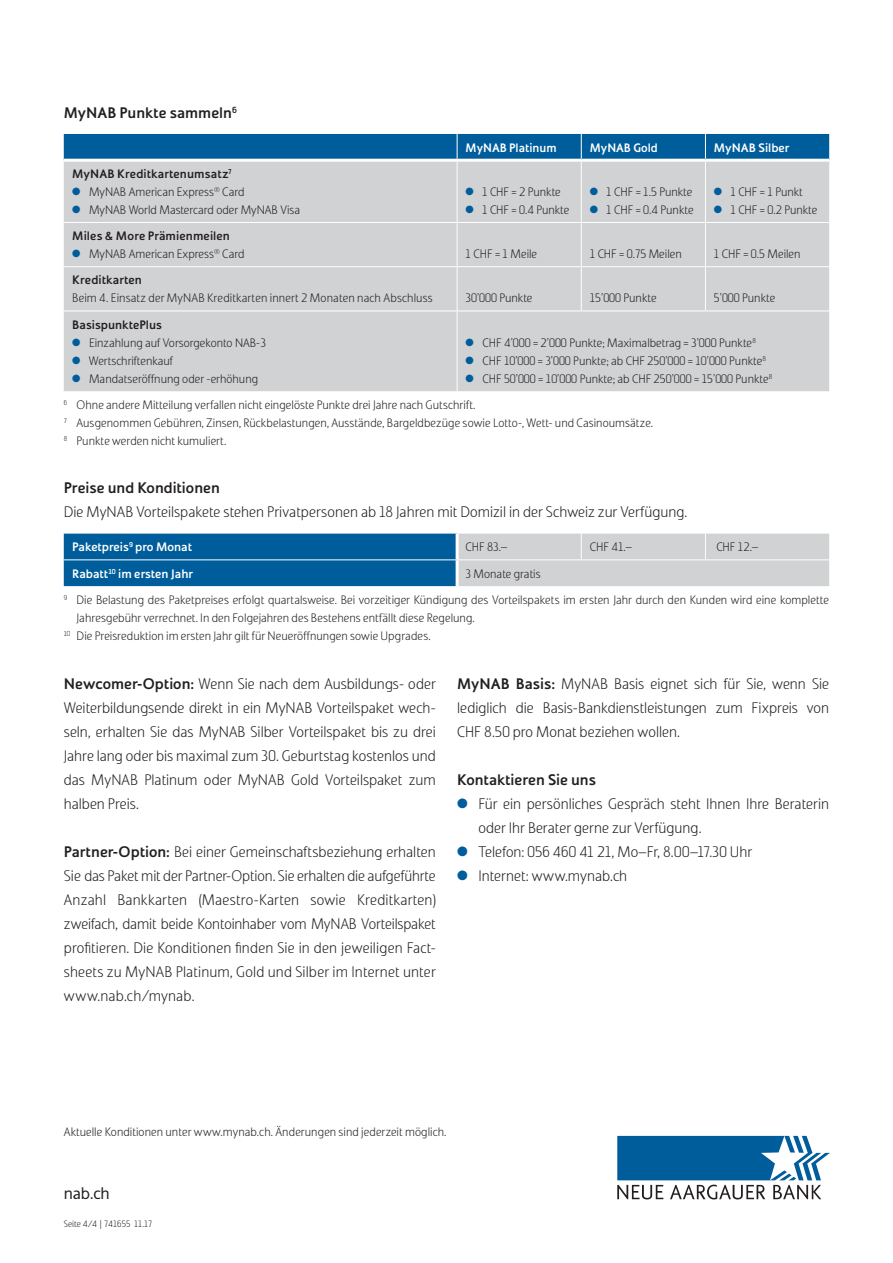
<style>
.page{position:relative;width:893px;height:1263px;background:#fff}
.page>*{position:absolute;margin:0;border:0;box-sizing:border-box;transform-origin:0 0}
.t1{font:16.5px "Solo Sans";color:#231f20}
.t2{font:300 15px/24px "Solo Sans";color:#231f20;text-align:justify}
.t3{font:700 15px "Solo Sans";letter-spacing:-.005em;color:#231f20}
.t4{font:300 12px/18px "Solo Sans";color:#231f20}
.t5{font:700 12px "Solo Sans";letter-spacing:.005em;color:#231f20}
.t6{font:700 12px "Solo Sans";color:#fff}
.t7{font:300 9px "Solo Sans";color:#231f20}
.s1{color:#005d9c}
.s2{font-weight:700}
</style>
<div class="page">
<svg style="left:617px;top:1136px;width:213px;height:63px"></svg>
<svg style="left:64px;top:534px;width:765px;height:52px;background:#6596b7"></svg>
<hr style="left:64px;top:559px;width:393px;height:1px;background:#fff">
<hr style="left:457px;top:559px;width:124px;height:1px;background:#fff">
<hr style="left:581px;top:559px;width:124px;height:1px;background:#fff">
<hr style="left:705px;top:559px;width:124px;height:1px;background:#fff">
<div style="left:64px;top:162px;width:765px;height:229px;background:#d1d2d4"></div>
<div style="left:64px;top:134px;width:765px;height:25px;background:#005d9c"></div>
<hr style="left:457px;top:162px;width:1px;height:60px;background:#fff">
<hr style="left:581px;top:162px;width:1px;height:60px;background:#fff">
<hr style="left:705px;top:162px;width:1px;height:60px;background:#fff">
<hr style="left:64px;top:222px;width:393px;height:1px;background:#fff">
<hr style="left:457px;top:222px;width:124px;height:1px;background:#fff">
<hr style="left:457px;top:223px;width:1px;height:43px;background:#fff">
<hr style="left:581px;top:222px;width:124px;height:1px;background:#fff">
<hr style="left:581px;top:223px;width:1px;height:43px;background:#fff">
<hr style="left:705px;top:222px;width:124px;height:1px;background:#fff">
<hr style="left:705px;top:223px;width:1px;height:43px;background:#fff">
<hr style="left:64px;top:266px;width:393px;height:1px;background:#fff">
<hr style="left:457px;top:266px;width:124px;height:1px;background:#fff">
<hr style="left:457px;top:267px;width:1px;height:44px;background:#fff">
<hr style="left:581px;top:266px;width:124px;height:1px;background:#fff">
<hr style="left:581px;top:267px;width:1px;height:44px;background:#fff">
<hr style="left:705px;top:266px;width:124px;height:1px;background:#fff">
<hr style="left:705px;top:267px;width:1px;height:44px;background:#fff">
<hr style="left:64px;top:311px;width:393px;height:1px;background:#fff">
<hr style="left:457px;top:311px;width:124px;height:1px;background:#fff">
<hr style="left:457px;top:311px;width:1px;height:80px;background:#fff">
<hr style="left:581px;top:311px;width:124px;height:1px;background:#fff">
<hr style="left:705px;top:311px;width:124px;height:1px;background:#fff">
<p class="t3" style="left:64px;top:103px;width:175px">MyNAB Punkte sammeln<sup>6</sup></p>
<p class="t5" style="left:72px;top:166px;width:161px">MyNAB Kreditkartenumsatz<sup>7</sup></p>
<p class="t4" style="left:72px;top:183px;width:174px"><span class="s1">●</span> MyNAB American Express<sup>®</sup> Card</p>
<p class="t4" style="left:72px;top:201px;width:229px"><span class="s1">●</span> MyNAB World Mastercard oder MyNAB Visa</p>
<p class="t6" style="left:466px;top:140px;width:93px">MyNAB Platinum</p>
<p class="t6" style="left:590px;top:140px;width:70px">MyNAB Gold</p>
<p class="t6" style="left:714px;top:140px;width:77px">MyNAB Silber</p>
<p class="t4" style="left:466px;top:183px;width:97px"><span class="s1">●</span> 1 CHF = 2 Punkte</p>
<p class="t4" style="left:466px;top:201px;width:105px"><span class="s1">●</span> 1 CHF = 0.4 Punkte</p>
<p class="t4" style="left:590px;top:183px;width:104px"><span class="s1">●</span> 1 CHF = 1.5 Punkte</p>
<p class="t4" style="left:590px;top:201px;width:105px"><span class="s1">●</span> 1 CHF = 0.4 Punkte</p>
<p class="t4" style="left:714px;top:183px;width:90px"><span class="s1">●</span> 1 CHF = 1 Punkt</p>
<p class="t4" style="left:714px;top:201px;width:105px"><span class="s1">●</span> 1 CHF = 0.2 Punkte</p>
<p class="t5" style="left:72px;top:229px;width:159px">Miles &amp; More Prämienmeilen</p>
<p class="t4" style="left:72px;top:245px;width:174px"><span class="s1">●</span> MyNAB American Express<sup>®</sup> Card</p>
<p class="t4" style="left:466px;top:245px;width:73px">1 CHF = 1 Meile</p>
<p class="t4" style="left:590px;top:245px;width:94px">1 CHF = 0.75 Meilen</p>
<p class="t4" style="left:714px;top:245px;width:88px">1 CHF = 0.5 Meilen</p>
<p class="t5" style="left:72px;top:273px;width:71px">Kreditkarten</p>
<p class="t4" style="left:72px;top:289px;width:362px">Beim 4. Einsatz der MyNAB Kreditkarten innert 2 Monaten nach Abschluss</p>
<p class="t4" style="left:466px;top:289px;width:68px">30’000 Punkte</p>
<p class="t4" style="left:590px;top:289px;width:68px">15’000 Punkte</p>
<p class="t4" style="left:714px;top:289px;width:63px">5’000 Punkte</p>
<p class="t5" style="left:72px;top:317px;width:91px">BasispunktePlus</p>
<p class="t4" style="left:72px;top:333px;width:195px"><span class="s1">●</span> Einzahlung auf Vorsorgekonto NAB-3</p>
<p class="t4" style="left:72px;top:351px;width:102px"><span class="s1">●</span> Wertschriftenkauf</p>
<p class="t4" style="left:72px;top:369px;width:187px"><span class="s1">●</span> Mandatseröffnung oder -erhöhung</p>
<p class="t4" style="left:466px;top:334px;width:292px"><span class="s1">●</span> CHF 4’000 = 2’000 Punkte; Maximalbetrag = 3’000 Punkte<sup>8</sup></p>
<p class="t4" style="left:466px;top:352px;width:302px"><span class="s1">●</span> CHF 10’000 = 3’000 Punkte; ab CHF 250’000 = 10’000 Punkte<sup>8</sup></p>
<p class="t4" style="left:466px;top:370px;width:308px"><span class="s1">●</span> CHF 50’000 = 10’000 Punkte; ab CHF 250’000 = 15’000 Punkte<sup>8</sup></p>
<p class="t4" style="left:64px;top:396px;width:591px"><sup>6</sup> Ohne andere Mitteilung verfallen nicht eingelöste Punkte drei Jahre nach Gutschrift.<br><sup>7</sup> Ausgenommen Gebühren, Zinsen, Rückbelastungen, Ausstände, Bargeldbezüge sowie Lotto-, Wett- und Casinoumsätze.<br><sup>8</sup> Punkte werden nicht kumuliert.</p>
<p class="t3" style="left:64px;top:479px;width:158px">Preise und Konditionen</p>
<p class="t2" style="left:64px;top:500px;width:625px">Die MyNAB Vorteilspakete stehen Privatpersonen ab 18 Jahren mit Domizil in der Schweiz zur Verfügung.</p>
<p class="t6" style="left:72px;top:540px;width:121px">Paketpreis<sup>9</sup> pro Monat</p>
<p class="t4" style="left:466px;top:538px;width:43px">CHF 83.–</p>
<p class="t4" style="left:590px;top:538px;width:43px">CHF 41.–</p>
<p class="t4" style="left:716px;top:538px;width:43px">CHF 12.–</p>
<p class="t6" style="left:72px;top:566px;width:122px">Rabatt<sup>10</sup> im ersten Jahr</p>
<p class="t4" style="left:466px;top:564px;width:77px">3 Monate gratis</p>
<p class="t4" style="left:64px;top:591px;width:767px"><sup>9</sup> Die Belastung des Paketpreises erfolgt quartalsweise. Bei vorzeitiger Kündigung des Vorteilspakets im ersten Jahr durch den Kunden wird eine komplette</p>
<p class="t4" style="left:77px;top:609px;width:400px">Jahresgebühr verrechnet. In den Folgejahren des Bestehens entfällt diese Regelung.</p>
<p class="t4" style="left:64px;top:627px;width:368px"><sup>10</sup> Die Preisreduktion im ersten Jahr gilt für Neueröffnungen sowie Upgrades.</p>
<p class="t2" style="left:64px;top:671px;width:374px"><span class="s2">Newcomer-Option:</span> Wenn Sie nach dem Ausbildungs- oder Weiterbildungsende direkt in ein MyNAB Vorteilspaket wech&shy;seln, erhalten Sie das MyNAB Silber Vorteilspaket bis zu drei Jahre lang oder bis maximal zum 30. Geburtstag kostenlos und das MyNAB Platinum oder MyNAB Gold Vorteilspaket zum halben Preis.</p>
<p class="t2" style="left:64px;top:839px;width:374px"><span class="s2">Partner-Option:</span> Bei einer Gemeinschaftsbeziehung erhalten Sie das Paket mit der Partner-Option. Sie erhalten die aufgeführte Anzahl Bankkarten (Maestro-Karten sowie Kreditkarten) zweifach, damit beide Kontoinhaber vom MyNAB Vorteilspaket profitieren. Die Konditionen finden Sie in den jeweiligen Fact&shy;sheets zu MyNAB Platinum, Gold und Silber im Internet unter www.nab.ch/mynab.</p>
<p class="t2" style="left:457px;top:671px;width:374px"><span class="s2">MyNAB Basis:</span> MyNAB Basis eignet sich für Sie, wenn Sie lediglich die Basis-Bankdienstleistungen zum Fixpreis von CHF 8.50 pro Monat beziehen wollen.</p>
<p class="t3" style="left:457px;top:770px;width:141px">Kontaktieren Sie uns</p>
<p class="t2" style="left:478px;top:791px;width:352px;text-indent:-21px"><span class="s1">●</span> Für ein persönliches Gespräch steht Ihnen Ihre Beraterin oder Ihr Berater gerne zur Verfügung.</p>
<p class="t2" style="left:457px;top:839px;width:297px"><span class="s1">●</span> Telefon: 056 460 41 21, Mo–Fr, 8.00–17.30 Uhr</p>
<p class="t2" style="left:457px;top:863px;width:172px"><span class="s1">●</span> Internet: www.mynab.ch</p>
<p class="t4" style="left:64px;top:1123px;width:384px">Aktuelle Konditionen unter www.mynab.ch. Änderungen sind jederzeit möglich.</p>
<h1 class="t1" style="left:64px;top:1184px;width:48px">nab.ch</h1>
<p class="t7" style="left:64px;top:1219px;width:90px">Seite 4/4 | 741655 11.17</p>
</div>
